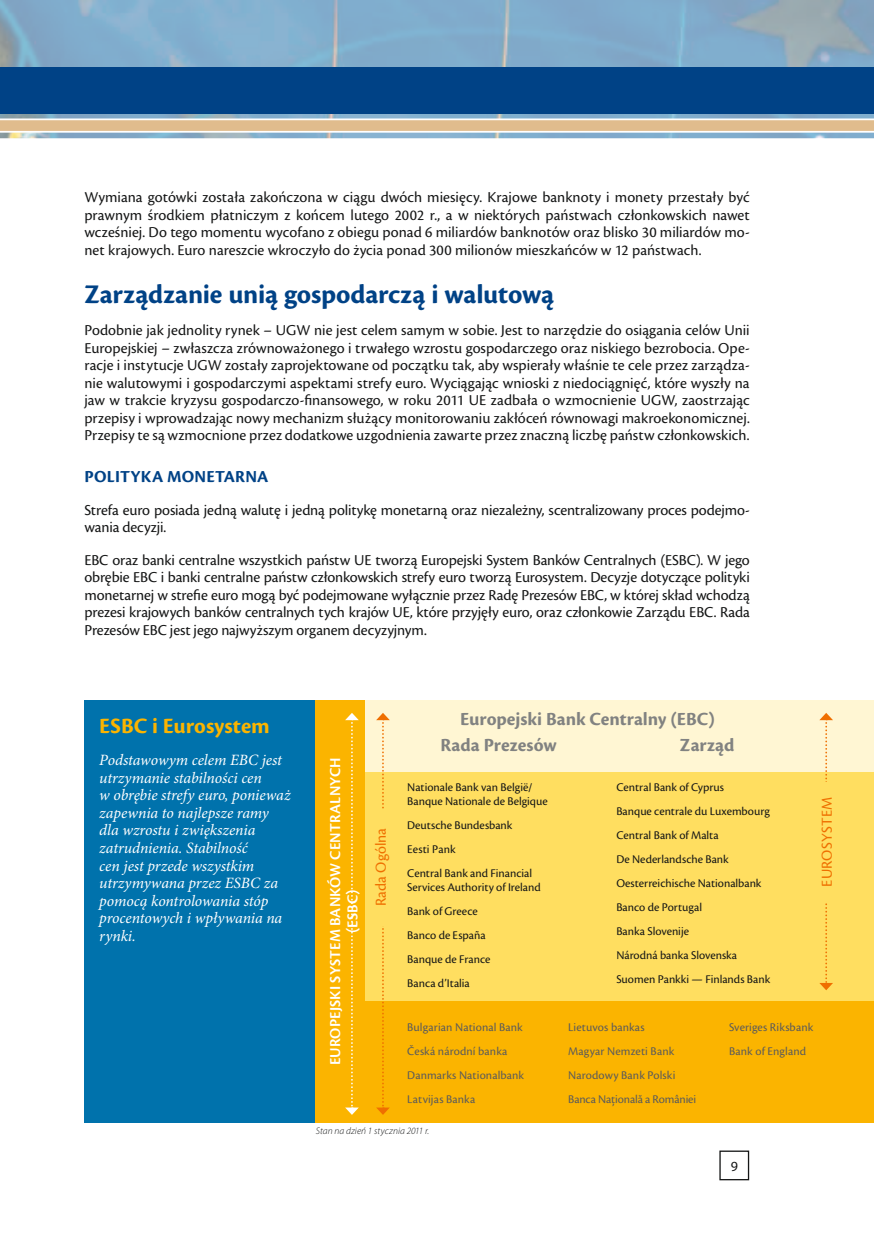
<style>
.page{position:relative;width:874px;height:1241px;background:#fff}
.page>*{position:absolute;margin:0;border:0;box-sizing:border-box;transform-origin:0 0}
.t1{font:700 28px "Cronos Pro";color:#004286}
.t2{font:700 22.75px "Cronos Pro";color:#fbb400}
.t3{font:700 19.25px/25.2px "Cronos Pro";color:#818281}
.t4{font:700 17.5px "Cronos Pro";letter-spacing:.01em;color:#004286}
.t5{font:15.75px/17.5px "Cronos Pro";color:#151616;text-align:justify}
.t6{font:italic 15.75px/17.5px "Minion Pro";letter-spacing:-.005em;color:#fff}
.t7{font:600 15.75px/17.5px "Cronos Pro";letter-spacing:.01em;color:#fff;text-align:center}
.t8{font:15.75px "Cronos Pro";letter-spacing:.005em;color:#ef6f00}
.t9{font:14px "Myriad Pro";color:#151616}
.t10{font:12.25px/24px "Cronos Pro";color:#151616}
.t11{font:12.25px/24px "Cronos Pro";letter-spacing:.01em;color:#5b5b5b}
.t12{font:italic 300 9.62px "Myriad Pro";letter-spacing:.01em;color:#151616}
</style>
<div class="page">
<svg style="left:0;top:0;width:873px;height:139px;background:#85adc9"></svg>
<div style="left:0;top:67px;width:873px;height:47px;background:#004286"></div>
<svg style="left:0;top:118px;width:873px;height:15px;background:#e2caaa"></svg>
<div style="left:719px;top:1150px;width:29px;height:30px;border:1px solid #151616"></div>
<div style="left:314px;top:700px;width:559px;height:422px;background:#fbb400"></div>
<div style="left:365px;top:700px;width:508px;height:301px;background:#ffde60"></div>
<div style="left:365px;top:700px;width:508px;height:71px;background:#fff6d3"></div>
<svg style="left:345px;top:713px;width:13px;height:401px"></svg>
<svg style="left:376px;top:713px;width:13px;height:401px"></svg>
<div style="left:84px;top:700px;width:230px;height:422px;background:#0072ac"></div>
<svg style="left:819px;top:713px;width:13px;height:277px"></svg>
<div style="left:809px;top:781px;width:34px;height:120px;background:#ffde60"></div>
<div style="left:373px;top:809px;width:31px;height:116px;background:#ffde60"></div>
<p class="t5" style="left:84px;top:189px;width:666px">Wymiana gotówki została zakończona w ciągu dwóch miesięcy. Krajowe banknoty i monety przestały być prawnym środkiem płatniczym z końcem lutego 2002 r., a w niektórych państwach członkowskich nawet wcześniej. Do tego momentu wycofano z obiegu ponad 6 miliardów banknotów oraz blisko 30 miliardów mo&shy;net krajowych. Euro nareszcie wkroczyło do życia ponad 300 milionów mieszkańców w 12 państwach.</p>
<h1 class="t1" style="left:84px;top:278px;width:471px">Zarządzanie unią gospodarczą i walutową</h1>
<p class="t5" style="left:84px;top:321px;width:666px">Podobnie jak jednolity rynek – UGW nie jest celem samym w sobie. Jest to narzędzie do osiągania celów Unii Europejskiej – zwłaszcza zrównoważonego i trwałego wzrostu gospodarczego oraz niskiego bezrobocia. Ope&shy;racje i instytucje UGW zostały zaprojektowane od początku tak, aby wspierały właśnie te cele przez zarządza&shy;nie walutowymi i gospodarczymi aspektami strefy euro. Wyciągając wnioski z niedociągnięć, które wyszły na jaw w trakcie kryzysu gospodarczo-finansowego, w roku 2011 UE zadbała o wzmocnienie UGW, zaostrzając przepisy i wprowadzając nowy mechanizm służący monitorowaniu zakłóceń równowagi makroekonomicznej.<br>Przepisy te są wzmocnione przez dodatkowe uzgodnienia zawarte przez znaczną liczbę państw członkowskich.</p>
<p class="t4" style="left:84px;top:466px;width:185px">Polityka monetarna</p>
<p class="t5" style="left:84px;top:501px;width:666px">Strefa euro posiada jedną walutę i jedną politykę monetarną oraz niezależny, scentralizowany proces podejmo&shy;wania decyzji.</p>
<p class="t5" style="left:84px;top:551px;width:666px">EBC oraz banki centralne wszystkich państw UE tworzą Europejski System Banków Centralnych (ESBC). W jego obrębie EBC i banki centralne państw członkowskich strefy euro tworzą Eurosystem. Decyzje dotyczące polityki monetarnej w strefie euro mogą być podejmowane wyłącznie przez Radę Prezesów EBC, w której skład wchodzą prezesi krajowych banków centralnych tych krajów UE, które przyjęły euro, oraz członkowie Zarządu EBC. Rada Prezesów EBC jest jego najwyższym organem decyzyjnym.</p>
<h2 class="t2" style="left:99px;top:712px;width:172px">ESBC i Eurosystem</h2>
<p class="t6" style="left:99px;top:752px;width:193px">Podstawowym celem EBC jest utrzymanie stabilności cen<br>w obrębie strefy euro, ponieważ zapewnia to najlepsze ramy dla wzrostu i zwiększenia zatrudnienia. Stabilność<br>cen jest przede wszystkim utrzymywana przez ESBC za pomocą kontrolowania stóp procentowych i wpływania na rynki.</p>
<p class="t7" style="left:326px;top:1065px;width:309px;rotate:-90deg">Europejski System Banków Centralnych (ESBC)</p>
<p class="t8" style="left:372px;top:906px;width:80px;rotate:-90deg">Rada Ogólna</p>
<p class="t3" style="left:440px;top:707px;width:276px;text-indent:20px">Europejski Bank Centralny (EBC)<br>Rada Prezesów</p>
<p class="t3" style="left:679px;top:732px;width:56px">Zarząd</p>
<p class="t10" style="left:407px;top:780px;width:142px;line-height:14px">Nationale Bank van België/<br>Banque Nationale de Belgique</p>
<p class="t10" style="left:407px;top:813px;width:126px">Deutsche Bundesbank<br>Eesti Pank<br>Central Bank and Financial</p>
<p class="t10" style="left:407px;top:875px;width:135px">Services Authority of Ireland<br>Bank of Greece<br>Banco de España<br>Banque de France<br>Banca d’Italia</p>
<p class="t10" style="left:616px;top:775px;width:155px">Central Bank of Cyprus<br>Banque centrale du Luxembourg<br>Central Bank of Malta<br>De Nederlandsche Bank<br>Oesterreichische Nationalbank<br>Banco de Portugal<br>Banka Slovenije<br>Národná banka Slovenska<br>Suomen Pankki — Finlands Bank</p>
<p class="t8" style="left:817px;top:886px;width:90px;rotate:-90deg">Eurosystem</p>
<p class="t11" style="left:407px;top:1014px;width:118px">Bulgarian National Bank<br>Česká národní banka<br>Danmarks Nationalbank<br>Latvijas Banka</p>
<p class="t11" style="left:568px;top:1014px;width:129px">Lietuvos bankas<br>Magyar Nemzeti Bank<br>Narodowy Bank Polski<br>Banca Naţională a României</p>
<p class="t11" style="left:728px;top:1014px;width:86px">Sveriges Riksbank<br>Bank of England</p>
<p class="t12" style="left:316px;top:1124px;width:115px">Stan na dzień 1 stycznia 2011 r.</p>
<p class="t9" style="left:730px;top:1157px;width:9px">9</p>
</div>
